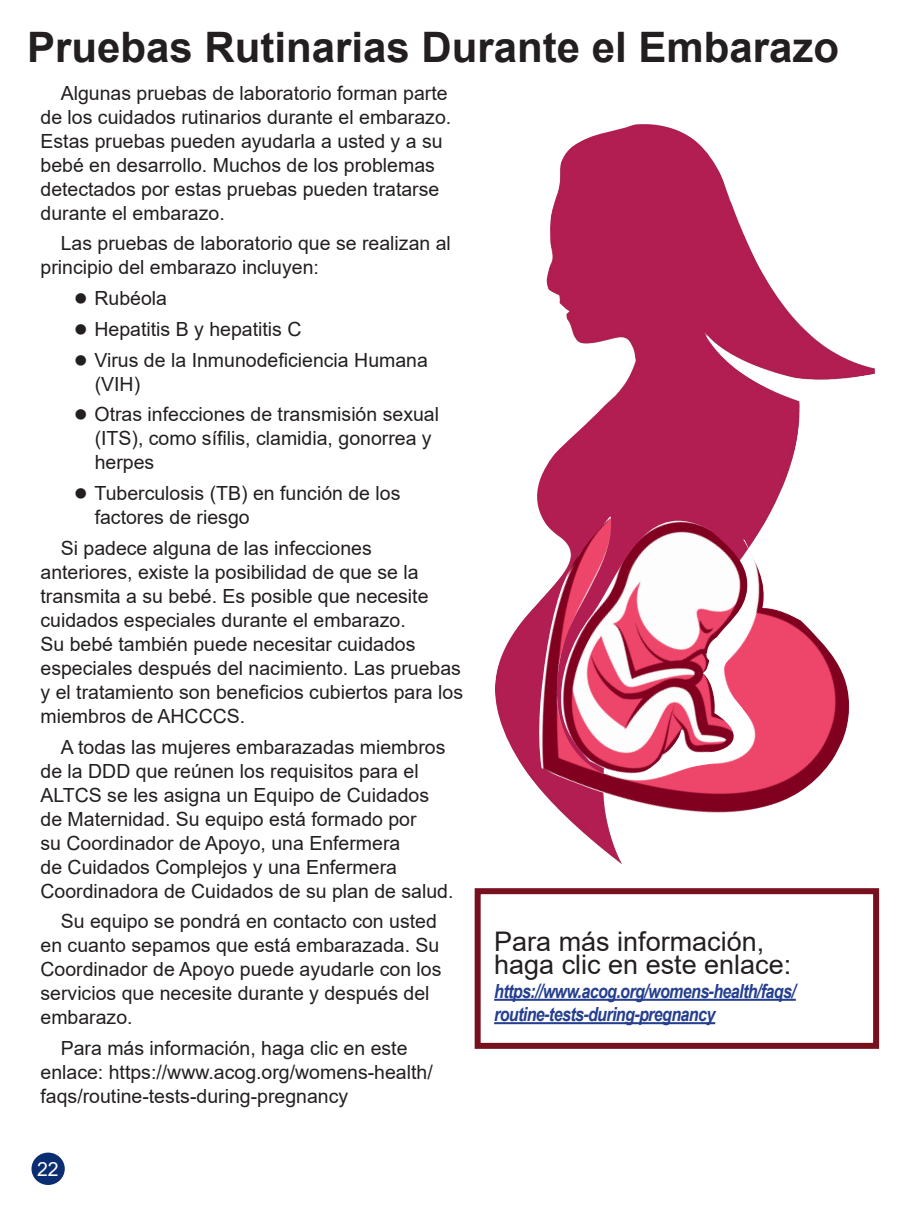
<style>
.page{position:relative;width:918px;height:1215px;background:#fff}
.page>*{position:absolute;margin:0;border:0;box-sizing:border-box;transform-origin:0 0}
.t1{font:700 42px "Arial";color:#231f20}
.Paragraph_Style_1{font:27px/23.5px "Arial";color:#231f20}
.Paragraph_Style_1-2{font:19.5px/24px "Arial";color:#231f20}
.Paragraph_Style_1-3{font:italic 700 19.5px/23.4px "Arial Narrow";letter-spacing:-.03em;color:#253f8e}
.Paragraph_Style_1-4{font:19.5px "Arial";color:#fff}
</style>
<div class="page">
<div style="left:31px;top:1153px;width:34px;height:32px;background:#0b2d72;border-radius:50%"></div>
<img style="left:495px;top:124px;width:380px;height:740px">
<hr style="left:494px;top:999px;width:302px;height:2px;background:#253f8e">
<hr style="left:494px;top:1022px;width:221px;height:2px;background:#253f8e">
<div style="left:475px;top:888px;width:404px;height:161px;border:6px solid #77111e"></div>
<img style="left:536px;top:516px;width:316px;height:311px">
<p class="t1" style="left:27px;top:18px;width:814px">Pruebas Rutinarias Durante el Embarazo</p>
<p class="Paragraph_Style_1-2" style="left:40px;top:81px;width:412px;text-indent:20px">Algunas pruebas de laboratorio forman parte de los cuidados rutinarios durante el embarazo.<br>Estas pruebas pueden ayudarla a usted y a su bebé en desarrollo. Muchos de los problemas detectados por estas pruebas pueden tratarse durante el embarazo.</p>
<p class="Paragraph_Style_1-2" style="left:40px;top:231px;width:412px;text-indent:20px">Las pruebas de laboratorio que se realizan al principio del embarazo incluyen:</p>
<p class="Paragraph_Style_1-2" style="left:94px;top:286px;width:74px">Rubéola</p>
<p class="Paragraph_Style_1-2" style="left:94px;top:317px;width:208px">Hepatitis B y hepatitis C</p>
<p class="Paragraph_Style_1-2" style="left:94px;top:348px;width:335px">Virus de la Inmunodeficiencia Humana (VIH)</p>
<p class="Paragraph_Style_1-2" style="left:94px;top:402px;width:346px">Otras infecciones de transmisión sexual (ITS), como sífilis, clamidia, gonorrea y herpes</p>
<p class="Paragraph_Style_1-2" style="left:94px;top:481px;width:307px">Tuberculosis (TB) en función de los factores de riesgo</p>
<p class="Paragraph_Style_1-2" style="left:40px;top:536px;width:424px;text-indent:20px">Si padece alguna de las infecciones anteriores, existe la posibilidad de que se la transmita a su bebé. Es posible que necesite cuidados especiales durante el embarazo.<br>Su bebé también puede necesitar cuidados especiales después del nacimiento. Las pruebas y el tratamiento son beneficios cubiertos para los miembros de AHCCCS.</p>
<p class="Paragraph_Style_1-2" style="left:40px;top:735px;width:414px;text-indent:20px">A todas las mujeres embarazadas miembros de la DDD que reúnen los requisitos para el ALTCS se les asigna un Equipo de Cuidados de Maternidad. Su equipo está formado por<br>su Coordinador de Apoyo, una Enfermera<br>de Cuidados Complejos y una Enfermera Coordinadora de Cuidados de su plan de salud.</p>
<p class="Paragraph_Style_1-2" style="left:40px;top:909px;width:403px;text-indent:20px">Su equipo se pondrá en contacto con usted en cuanto sepamos que está embarazada. Su Coordinador de Apoyo puede ayudarle con los servicios que necesite durante y después del embarazo.</p>
<p class="Paragraph_Style_1-2" style="left:40px;top:1036px;width:394px;text-indent:20px">Para más información, haga clic en este enlace: https://www.acog.org/womens-health/ faqs/routine-tests-during-pregnancy</p>
<p class="Paragraph_Style_1" style="left:494px;top:929px;width:299px">Para más información, haga clic en este enlace:</p>
<p class="Paragraph_Style_1-3" style="left:494px;top:978px;width:303px">https://www.acog.org/womens-health/faqs/ routine-tests-during-pregnancy</p>
<p class="Paragraph_Style_1-4" style="left:37px;top:1156px;width:23px">22</p>
</div>
